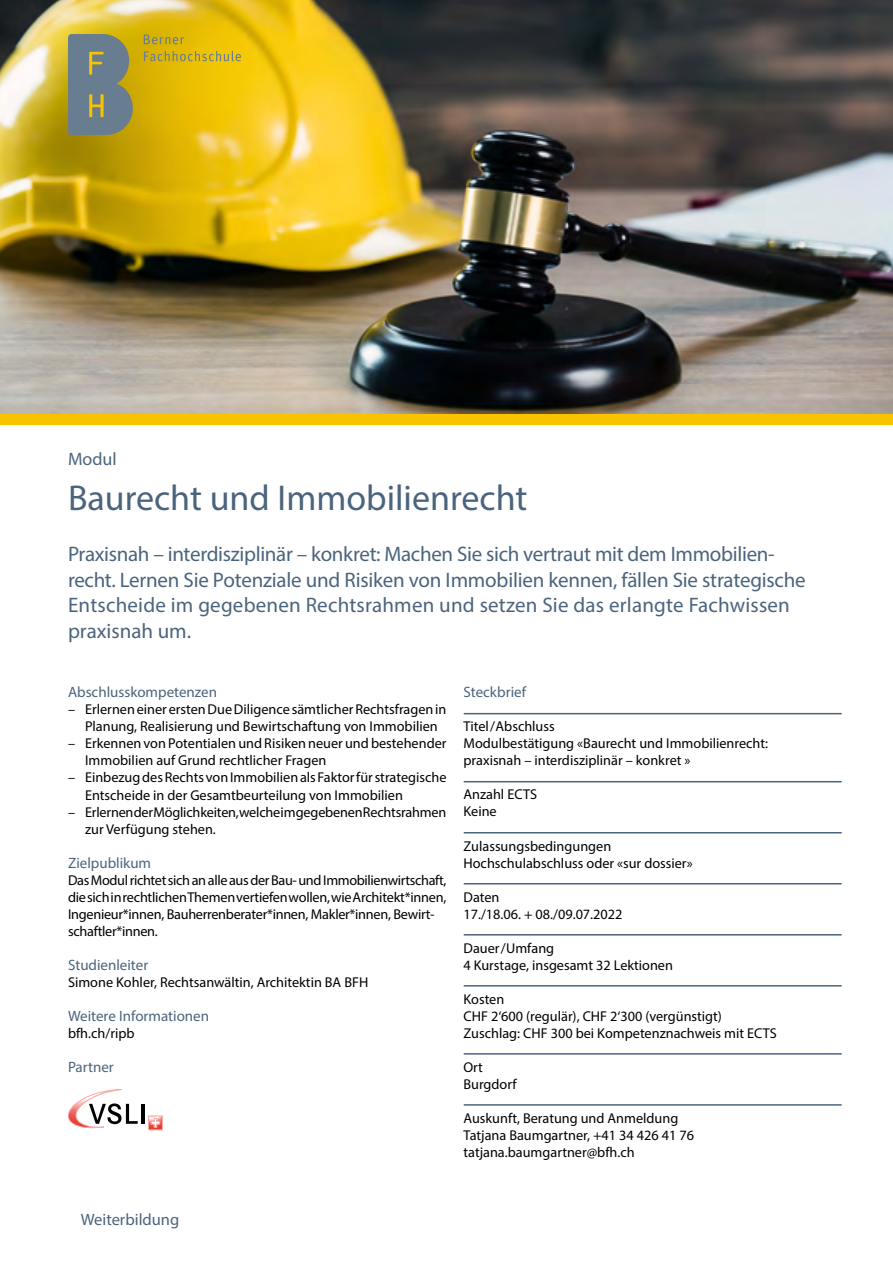
<style>
.page{position:relative;width:893px;height:1263px;background:#fff}
.page>*{position:absolute;margin:0;border:0;box-sizing:border-box;transform-origin:0 0}
.t1{font:36px "Myriad Pro";color:#4b647d}
.t2{font:21px/25.5px "Myriad Pro";letter-spacing:-.01em;color:#4b647d}
.t3{font:18px "Myriad Pro";color:#4b647d}
.t4{font:16.5px "Myriad Pro";color:#4b647d}
.t5{font:15px "Myriad Pro";color:#4b647d}
.t6{font:14.25px/17px "Myriad Pro";color:#000}
.t7{font:14.25px/17px "Myriad Pro";letter-spacing:-.02em;color:#000}
</style>
<div class="page">
<img style="left:0;top:0;width:893px;height:415px">
<svg style="left:68px;top:34px;width:65px;height:101px;background:#79847b"></svg>
<svg style="left:144px;top:35px;width:40px;height:9px"></svg>
<svg style="left:144px;top:51px;width:97px;height:10px"></svg>
<div style="left:0;top:415px;width:893px;height:10px;background:#fac300"></div>
<hr style="left:464px;top:713px;width:377px;height:1px;background:#4b647d">
<hr style="left:464px;top:781px;width:377px;height:1px;background:#4b647d">
<hr style="left:464px;top:832px;width:377px;height:1px;background:#4b647d">
<hr style="left:464px;top:883px;width:377px;height:1px;background:#4b647d">
<hr style="left:464px;top:934px;width:377px;height:1px;background:#4b647d">
<hr style="left:464px;top:985px;width:377px;height:1px;background:#4b647d">
<hr style="left:464px;top:1053px;width:377px;height:1px;background:#4b647d">
<hr style="left:464px;top:1104px;width:377px;height:2px;background:#4b647d">
<svg style="left:68px;top:1089px;width:70px;height:39px"></svg>
<hr style="left:141px;top:1104px;width:3px;height:20px;background:#000">
<svg style="left:148px;top:1116px;width:15px;height:14px"></svg>
<p class="t3" style="left:68px;top:448px;width:50px">Modul</p>
<h1 class="t1" style="left:68px;top:476px;width:461px">Baurecht und Immobilienrecht</h1>
<p class="t2" style="left:68px;top:541px;width:739px">Praxisnah – interdisziplinär – konkret: Machen Sie sich vertraut mit dem Immobilien&shy;recht. Lernen Sie Potenziale und Risiken von Immobilien kennen, fällen Sie strategische Entscheide im gegebenen Rechtsrahmen und setzen Sie das erlangte Fachwissen praxisnah um.</p>
<p class="t5" style="left:68px;top:683px;width:151px">Abschlusskompetenzen</p>
<p class="t6" style="left:68px;top:701px;width:380px;text-align:center">– Erlernen einer ersten Due Diligence sämtlicher Rechtsfragen in<br>Planung, Realisierung und Bewirtschaftung von Immobilien</p>
<p class="t6" style="left:85px;top:735px;width:363px;text-indent:-17px">– Erkennen von Potentialen und Risiken neuer und bestehender<br>Immobilien auf Grund rechtlicher Fragen</p>
<p class="t6" style="left:85px;top:769px;width:363px;text-indent:-17px">– Einbezug des Rechts von Immobilien als Faktor für strategische<br>Entscheide in der Gesamtbeurteilung von Immobilien</p>
<p class="t6" style="left:85px;top:803px;width:363px;text-indent:-17px">– Erlernen der Möglichkeiten, welche im gegebenen Rechtsrahmen zur Verfügung stehen.</p>
<p class="t5" style="left:68px;top:853px;width:85px">Zielpublikum</p>
<p class="t7" style="left:68px;top:871px;width:380px">Das Modul richtet sich an alle aus der Bau- und Immobilienwirtschaft, die sich in rechtlichen Themen vertiefen wollen, wie Architekt*innen, Ingenieur*innen, Bauherrenberater*innen, Makler*innen, Bewirt&shy;schaftler*innen.</p>
<p class="t5" style="left:68px;top:955px;width:82px">Studienleiter</p>
<p class="t6" style="left:68px;top:973px;width:302px">Simone Kohler, Rechtsanwältin, Architektin BA BFH</p>
<p class="t5" style="left:68px;top:1006px;width:143px">Weitere Informationen</p>
<p class="t6" style="left:68px;top:1024px;width:68px">bfh.ch/ripb</p>
<p class="t5" style="left:68px;top:1057px;width:47px">Partner</p>
<p class="t5" style="left:463px;top:683px;width:64px">Steckbrief</p>
<p class="t6" style="left:463px;top:718px;width:306px">Titel /Abschluss<br>Modulbestätigung «Baurecht und Immobilienrecht: praxisnah – interdisziplinär – konkret »</p>
<p class="t6" style="left:463px;top:786px;width:75px">Anzahl ECTS<br>Keine</p>
<p class="t6" style="left:463px;top:837px;width:231px">Zulassungsbedingungen<br>Hochschulabschluss oder «sur dossier»</p>
<p class="t6" style="left:463px;top:888px;width:160px">Daten<br>17./18.06. + 08./09.07.2022</p>
<p class="t6" style="left:463px;top:939px;width:211px">Dauer /Umfang<br>4 Kurstage, insgesamt 32 Lektionen</p>
<p class="t6" style="left:463px;top:990px;width:315px">Kosten<br>CHF 2‘600 (regulär), CHF 2‘300 (vergünstigt)<br>Zuschlag: CHF 300 bei Kompetenznachweis mit ECTS</p>
<p class="t6" style="left:463px;top:1058px;width:55px">Ort<br>Burgdorf</p>
<p class="t6" style="left:463px;top:1109px;width:232px">Auskunft, Beratung und Anmeldung<br>Tatjana Baumgartner, +41 34 426 41 76 tatjana.baumgartner@bfh.ch</p>
<p class="t4" style="left:81px;top:1209px;width:100px">Weiterbildung</p>
</div>
